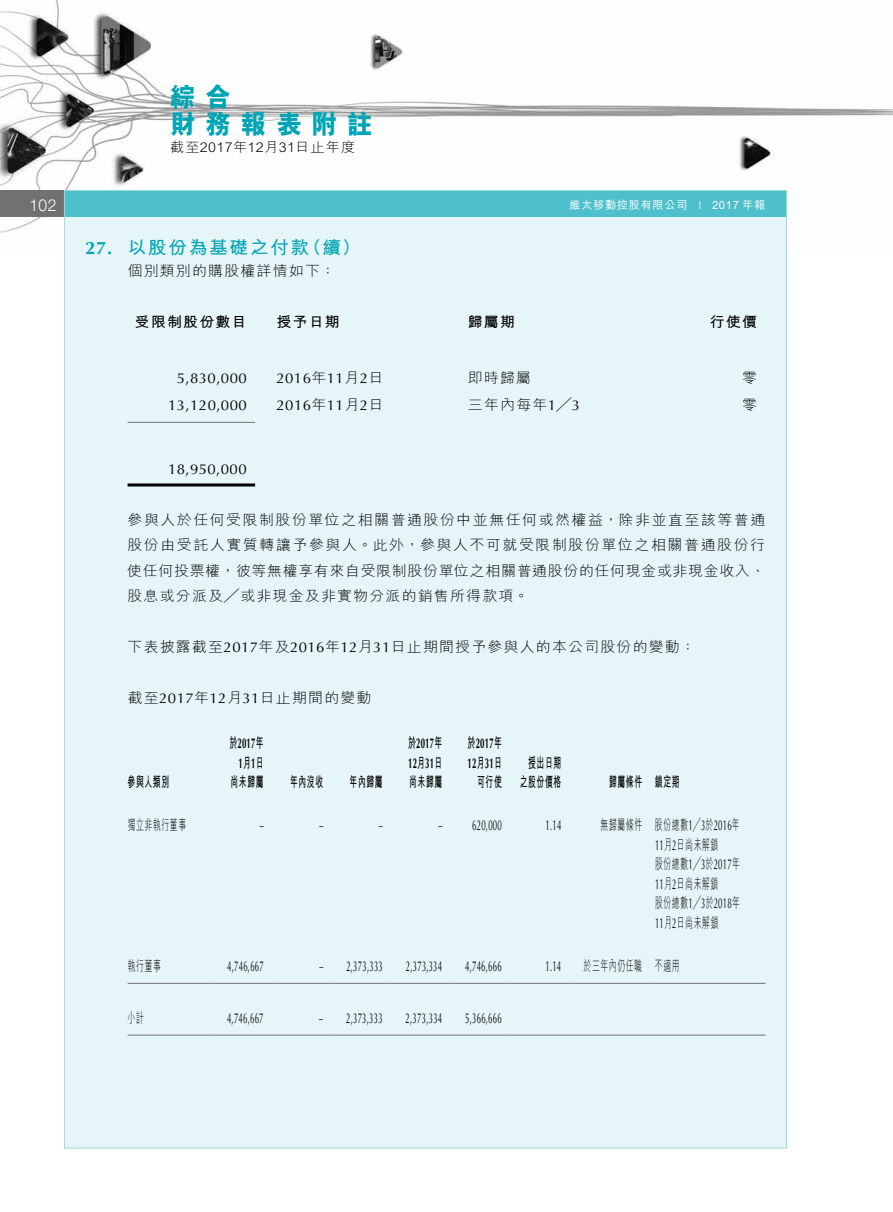
<style>
.page{position:relative;width:893px;height:1212px;background:#fff}
.page>*{position:absolute;margin:0;border:0;box-sizing:border-box;transform-origin:0 0}
.t1{font:800 27px/27px "M Hei HK";letter-spacing:.38em;color:#00a5b5;scale:.95 1}
.t2{font:700 18px "M Hei HK";letter-spacing:.08em;color:#00a5b5;scale:1.05 1}
.t3{font:300 16.5px "Helvetica Neue LT Std";color:#fff;scale:.95 1}
.t4{font:300 14.25px/25.5px "M Hei HK";letter-spacing:.08em;color:#000;text-align:justify;scale:1.05 1}
.t5{font:300 14.25px/19.5px "M Hei HK";letter-spacing:.08em;color:#000;scale:.55 1}
.t6{font:14.25px "Optima LT Std";letter-spacing:.03em;color:#000;scale:.55 1}
.t7{font:14.25px "Optima LT Std";letter-spacing:.03em;color:#000;scale:1.05 1}
.t8{font:700 14.25px/19.5px "M Hei HK";letter-spacing:.08em;color:#000;text-align:center;scale:.55 1}
.t9{font:700 14.25px/19.5px "Optima LT Std";letter-spacing:.03em;color:#000;scale:.55 1}
.t10{font:700 14.25px "M Hei HK";letter-spacing:.08em;color:#000;scale:1.05 1}
.t11{font:300 13.5px "M Hei HK";letter-spacing:.03em;color:#000;scale:1.05 1}
.t12{font:500 11.25px "M Hei HK";letter-spacing:.055em;color:#fff}
.s1{font-family:"Helvetica Neue LT Std";font-weight:300}
.s2{font-family:"Optima LT Std"}
.s3{font-family:"M Hei HK";font-weight:300}
.s4{font-family:"Optima LT Std";font-weight:400}
.s5{font-family:"M Hei HK"}
</style>
<div class="page">
<img style="left:0;top:0;width:893px;height:233px">
<div style="left:64px;top:190px;width:722px;height:958px;background:#e6f6f8"></div>
<div style="left:0;top:190px;width:67px;height:27px;background:#727171"></div>
<div style="left:64px;top:190px;width:723px;height:27px;background:#4dc0cb"></div>
<hr style="left:128px;top:422px;width:127px;height:1px;background:#727171">
<hr style="left:128px;top:483px;width:127px;height:3px;background:#000">
<hr style="left:128px;top:983px;width:85px;height:1px;background:#727171">
<hr style="left:213px;top:983px;width:59px;height:1px;background:#727171">
<hr style="left:272px;top:983px;width:60px;height:1px;background:#727171">
<hr style="left:332px;top:983px;width:59px;height:1px;background:#727171">
<hr style="left:391px;top:983px;width:60px;height:1px;background:#727171">
<hr style="left:451px;top:983px;width:59px;height:1px;background:#727171">
<hr style="left:510px;top:983px;width:60px;height:1px;background:#727171">
<hr style="left:570px;top:983px;width:85px;height:1px;background:#727171">
<hr style="left:655px;top:983px;width:110px;height:1px;background:#727171">
<hr style="left:128px;top:1035px;width:85px;height:1px;background:#727171">
<hr style="left:213px;top:1035px;width:59px;height:1px;background:#727171">
<hr style="left:272px;top:1035px;width:60px;height:1px;background:#727171">
<hr style="left:332px;top:1035px;width:59px;height:1px;background:#727171">
<hr style="left:391px;top:1035px;width:60px;height:1px;background:#727171">
<hr style="left:451px;top:1035px;width:59px;height:1px;background:#727171">
<hr style="left:510px;top:1035px;width:60px;height:1px;background:#727171">
<hr style="left:570px;top:1035px;width:85px;height:1px;background:#727171">
<hr style="left:655px;top:1035px;width:110px;height:1px;background:#727171">
<h1 class="t1" style="left:170px;top:84px;width:215px">綜合<br>財務報表附註</h1>
<p class="t11" style="left:170px;top:137px;width:178px">截至2017年12月31日止年度</p>
<p class="t3" style="left:29px;top:195px;width:30px">102</p>
<p class="t12" style="left:570px;top:197px;width:197px">維太移動控股有限公司 <span class="s1">I</span> 2017 年報</p>
<p class="t2" style="left:85px;top:234px;width:264px"><span class="s2">27.</span> 以股份為基礎之付款（續）</p>
<p class="t4" style="left:128px;top:258px;width:199px">個別類別的購股權詳情如下：</p>
<p class="t10" style="left:135px;top:312px;width:108px">受限制股份數目</p>
<p class="t10" style="left:276px;top:312px;width:62px">授予日期</p>
<p class="t10" style="left:468px;top:312px;width:46px">歸屬期</p>
<p class="t10" style="left:710px;top:312px;width:46px">行使價</p>
<p class="t7" style="left:177px;top:369px;width:68px">5,830,000</p>
<p class="t7" style="left:276px;top:369px;width:103px">2016<span class="s3">年</span>11<span class="s3">月</span>2<span class="s3">日</span></p>
<p class="t4" style="left:468px;top:364px;width:62px">即時歸屬</p>
<p class="t4" style="left:742px;top:364px;width:16px">零</p>
<p class="t7" style="left:168px;top:397px;width:76px">13,120,000</p>
<p class="t7" style="left:277px;top:397px;width:103px">2016<span class="s3">年</span>11<span class="s3">月</span>2<span class="s3">日</span></p>
<p class="t4" style="left:468px;top:392px;width:108px">三年內每年<span class="s4">1</span>╱<span class="s4">3</span></p>
<p class="t4" style="left:742px;top:392px;width:16px">零</p>
<p class="t7" style="left:168px;top:461px;width:76px">18,950,000</p>
<p class="t4" style="left:127px;top:506px;width:609px">參與人於任何受限制股份單位之相關普通股份中並無任何或然權益，除非並直至該等普通股份由受託人實質轉讓予參與人。此外，參與人不可就受限制股份單位之相關普通股份行使任何投票權，彼等無權享有來自受限制股份單位之相關普通股份的任何現金或非現金收入、股息或分派及╱或非現金及非實物分派的銷售所得款項。</p>
<p class="t4" style="left:128px;top:634px;width:542px">下表披露截至<span class="s4">2017</span>年及<span class="s4">2016</span>年<span class="s4">12</span>月<span class="s4">31</span>日止期間授予參與人的本公司股份的變動：</p>
<p class="t4" style="left:128px;top:685px;width:234px">截至<span class="s4">2017</span>年<span class="s4">12</span>月<span class="s4">31</span>日止期間的變動</p>
<p class="t8" style="left:128px;top:771px;width:77px">參與人類別</p>
<p class="t9" style="left:229px;top:734px;width:64px;text-align:right"><span class="s5">於</span>2017<span class="s5">年<br></span>1<span class="s5">月</span>1<span class="s5">日</span></p>
<p class="t8" style="left:230px;top:771px;width:62px">尚未歸屬</p>
<p class="t8" style="left:290px;top:771px;width:62px">年內沒收</p>
<p class="t8" style="left:350px;top:771px;width:62px">年內歸屬</p>
<p class="t9" style="left:408px;top:734px;width:64px"><span class="s5">於</span>2017<span class="s5">年<br></span>12<span class="s5">月</span>31<span class="s5">日</span></p>
<p class="t8" style="left:409px;top:771px;width:62px">尚未歸屬</p>
<p class="t9" style="left:468px;top:734px;width:64px"><span class="s5">於</span>2017<span class="s5">年<br></span>12<span class="s5">月</span>31<span class="s5">日</span></p>
<p class="t8" style="left:477px;top:771px;width:46px">可行使</p>
<p class="t8" style="left:520px;top:752px;width:77px">授出日期之股份價格</p>
<p class="t8" style="left:609px;top:771px;width:130px">歸屬條件 鎖定期</p>
<p class="t5" style="left:128px;top:815px;width:108px">獨立非執行董事</p>
<p class="t6" style="left:260px;top:817px;width:9px">–</p>
<p class="t6" style="left:319px;top:817px;width:9px">–</p>
<p class="t6" style="left:379px;top:817px;width:9px">–</p>
<p class="t6" style="left:438px;top:817px;width:117px">– 620,000</p>
<p class="t6" style="left:545px;top:817px;width:30px">1.14</p>
<p class="t5" style="left:655px;top:815px;width:156px;text-indent:-54px">無歸屬條件 股份總數<span class="s4">1</span>╱<span class="s4">3</span>於<span class="s4">2016</span>年<br><span class="s4">11</span>月<span class="s4">2</span>日尚未解鎖<br>股份總數<span class="s4">1</span>╱<span class="s4">3</span>於<span class="s4">2017</span>年<br><span class="s4">11</span>月<span class="s4">2</span>日尚未解鎖<br>股份總數<span class="s4">1</span>╱<span class="s4">3</span>於<span class="s4">2018</span>年<br><span class="s4">11</span>月<span class="s4">2</span>日尚未解鎖</p>
<p class="t5" style="left:128px;top:956px;width:62px">執行董事</p>
<p class="t6" style="left:227px;top:958px;width:68px">4,746,667</p>
<p class="t6" style="left:319px;top:958px;width:117px">– 2,373,333</p>
<p class="t6" style="left:406px;top:958px;width:68px">2,373,334</p>
<p class="t6" style="left:465px;top:958px;width:68px">4,746,666</p>
<p class="t6" style="left:545px;top:958px;width:30px">1.14</p>
<p class="t5" style="left:584px;top:956px;width:176px">於三年內仍任職 不適用</p>
<p class="t5" style="left:128px;top:1007px;width:31px">小計</p>
<p class="t6" style="left:227px;top:1010px;width:68px">4,746,667</p>
<p class="t6" style="left:319px;top:1010px;width:117px">– 2,373,333</p>
<p class="t6" style="left:406px;top:1010px;width:68px">2,373,334</p>
<p class="t6" style="left:465px;top:1010px;width:68px">5,366,666</p>
</div>
